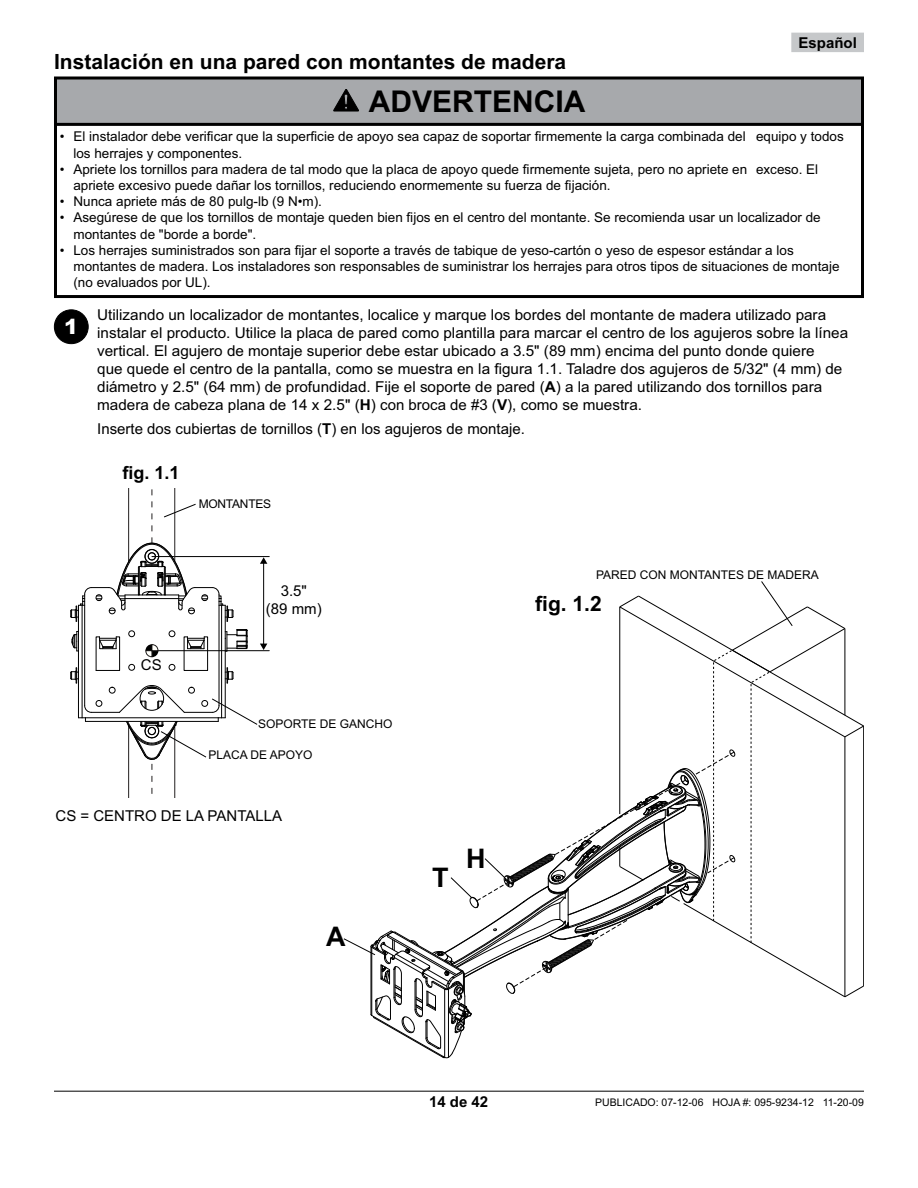
<style>
.page{position:relative;width:918px;height:1188px;background:#fff}
.page>*{position:absolute;margin:0;border:0;box-sizing:border-box;transform-origin:0 0}
.t1{font:700 30px "Arial";color:#000}
.t2{font:700 27px "Arial";color:#000}
.t3{font:700 21px "Arial";color:#000}
.t4{font:900 21px "Arial";color:#fff}
.t5{font:700 18px "Arial";color:#000}
.t6{font:15px/18px "Arial";color:#000;text-align:center}
.t7{font:700 15px "Arial";color:#000}
.t8{font:13.5px/16.2px "Arial";color:#000}
.t9{font:12px "Arial";color:#000}
.t10{font:12px "Arial";letter-spacing:-.02em;color:#000}
.t11{font:10.5px "Arial";color:#000}
.s1{font-weight:700}
</style>
<div class="page">
<hr style="left:54px;top:1091px;width:810px;height:1px;background:#000">
<div style="left:793px;top:34px;width:70px;height:17px;background:#c6c8ca"></div>
<div style="left:791px;top:33px;width:73px;height:19px;border:3px solid #c6c8ca"></div>
<hr style="left:152px;top:556px;width:117px;height:1px;background:#000">
<hr style="left:152px;top:650px;width:117px;height:1px;background:#000">
<hr style="left:263px;top:563px;width:1px;height:82px;background:#000">
<svg style="left:260px;top:557px;width:7px;height:7px"></svg>
<hr style="left:219px;top:594px;width:1px;height:112px;background:#000">
<hr style="left:84px;top:594px;width:1px;height:112px;background:#000">
<hr style="left:221px;top:605px;width:1px;height:113px;background:#000">
<hr style="left:82px;top:605px;width:1px;height:113px;background:#000">
<hr style="left:78px;top:605px;width:1px;height:113px;background:#000">
<hr style="left:225px;top:605px;width:1px;height:113px;background:#000">
<svg style="left:343px;top:581px;width:521px;height:477px"></svg>
<svg style="left:70px;top:489px;width:164px;height:133px"></svg>
<svg style="left:70px;top:629px;width:197px;height:169px"></svg>
<div style="left:54px;top:310px;width:34px;height:34px;background:#000;border-radius:50%"></div>
<div style="left:54px;top:309px;width:35px;height:35px;border:1px solid #000;border-radius:50%"></div>
<div style="left:54px;top:122px;width:810px;height:176px;border:3px solid #000"></div>
<div style="left:56px;top:78px;width:807px;height:46px;background:#a7a9ac"></div>
<div style="left:54px;top:76px;width:810px;height:50px;border:3px solid #000"></div>
<svg style="left:334px;top:90px;width:25px;height:21px"></svg>
<h3 class="t3" style="left:54px;top:54px;width:514px">Instalación en una pared con montantes de madera</h3>
<h1 class="t1" style="left:369px;top:91px;width:218px">ADVERTENCIA</h1>
<p class="t7" style="left:799px;top:37px;width:60px">Español</p>
<p class="t8" style="left:73px;top:130px;width:772px;text-indent:-14px">• El instalador debe verificar que la superficie de apoyo sea capaz de soportar firmemente la carga combinada del equipo y todos los herrajes y componentes.</p>
<p class="t8" style="left:73px;top:162px;width:746px;text-indent:-14px">• Apriete los tornillos para madera de tal modo que la placa de apoyo quede firmemente sujeta, pero no apriete en exceso. El apriete excesivo puede dañar los tornillos, reduciendo enormemente su fuerza de fijación.</p>
<p class="t8" style="left:60px;top:195px;width:264px">• Nunca apriete más de 80 pulg-lb (9 N•m).</p>
<p class="t8" style="left:73px;top:211px;width:749px;text-indent:-14px">• Asegúrese de que los tornillos de montaje queden bien fijos en el centro del montante. Se recomienda usar un localizador de montantes de "borde a borde".</p>
<p class="t8" style="left:73px;top:243px;width:768px;text-indent:-14px">• Los herrajes suministrados son para fijar el soporte a través de tabique de yeso-cartón o yeso de espesor estándar a los montantes de madera. Los instaladores son responsables de suministrar los herrajes para otros tipos de situaciones de montaje (no evaluados por UL).</p>
<h3 class="t4" style="left:64px;top:319px;width:16px">1</h3>
<p class="t6" style="left:97px;top:308px;width:753px;text-align:left">Utilizando un localizador de montantes, localice y marque los bordes del montante de madera utilizado para instalar el producto. Utilice la placa de pared como plantilla para marcar el centro de los agujeros sobre la línea vertical. El agujero de montaje superior debe estar ubicado a 3.5" (89 mm) encima del punto donde quiere<br>que quede el centro de la pantalla, como se muestra en la figura 1.1. Taladre dos agujeros de 5/32" (4 mm) de diámetro y 2.5" (64 mm) de profundidad. Fije el soporte de pared (<span class="s1">A</span>) a la pared utilizando dos tornillos para madera de cabeza plana de 14 x 2.5" (<span class="s1">H</span>) con broca de #3 (<span class="s1">V</span>), como se muestra.</p>
<p class="t6" style="left:97px;top:421px;width:429px">Inserte dos cubiertas de tornillos (<span class="s1">T</span>) en los agujeros de montaje.</p>
<h3 class="t5" style="left:122px;top:466px;width:59px">fig. 1.1</h3>
<p class="t10" style="left:199px;top:500px;width:74px">MONTANTES</p>
<p class="t6" style="left:141px;top:658px;width:22px">CS</p>
<p class="t6" style="left:266px;top:584px;width:57px">3.5"<br>(89 mm)</p>
<p class="t9" style="left:258px;top:720px;width:136px">SOPORTE DE GANCHO</p>
<p class="t9" style="left:209px;top:751px;width:106px">PLACA DE APOYO</p>
<p class="t9" style="left:596px;top:571px;width:224px">PARED CON MONTANTES DE MADERA</p>
<h3 class="t3" style="left:535px;top:596px;width:68px">fig. 1.2</h3>
<p class="t6" style="left:56px;top:808px;width:228px">CS = CENTRO DE LA PANTALLA</p>
<h2 class="t2" style="left:326px;top:927px;width:21px">A</h2>
<h2 class="t2" style="left:432px;top:868px;width:18px">T</h2>
<h2 class="t2" style="left:466px;top:849px;width:21px">H</h2>
<p class="t7" style="left:429px;top:1096px;width:61px">14 de 42</p>
<p class="t11" style="left:595px;top:1098px;width:270px">PUBLICADO: 07-12-06 HOJA #: 095-9234-12 11-20-09</p>
</div>
